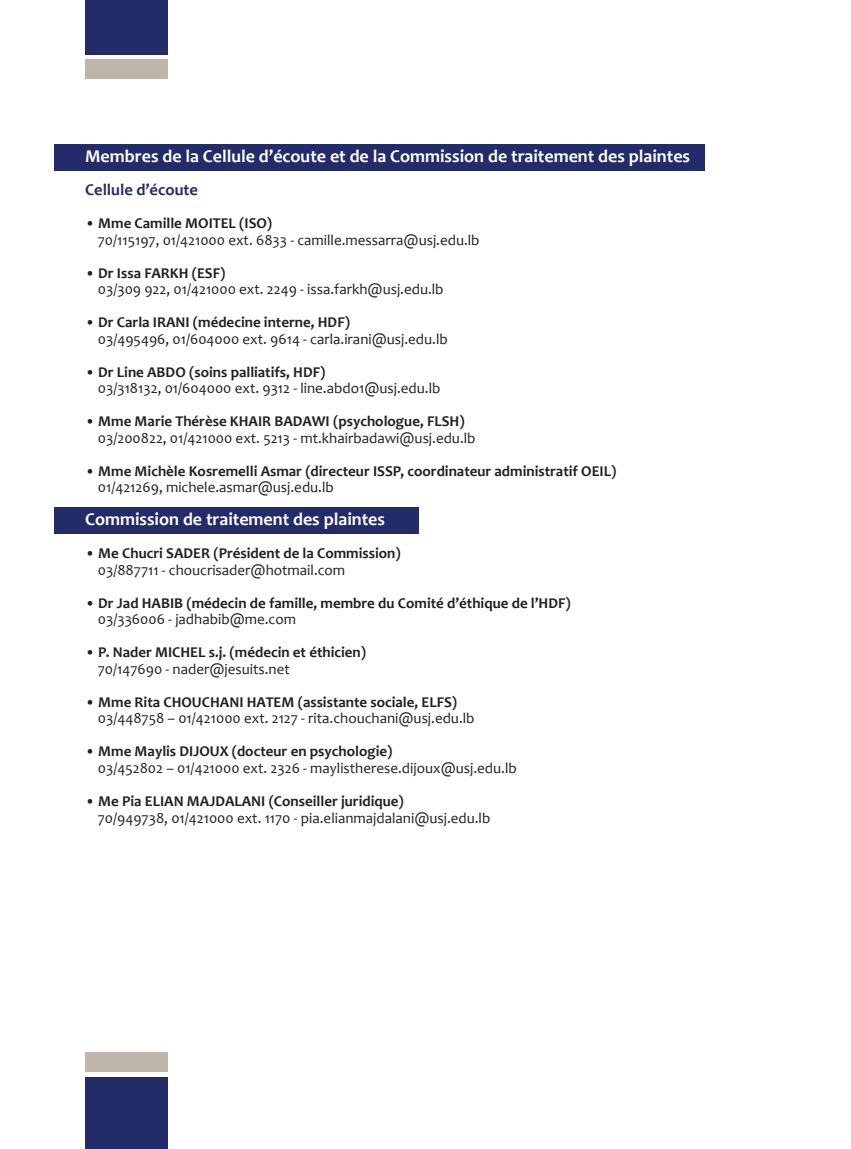
<style>
.page{position:relative;width:851px;height:1149px;background:#fff}
.page>*{position:absolute;margin:0;border:0;box-sizing:border-box;transform-origin:0 0}
.Normal__Web{font:700 18px "Candara";color:#fff}
.Normal__Web-2{font:700 16.5px "Candara";color:#242b69}
.Normal__Web-3{font:15px "Candara";color:#231f20}
.Normal__Web-4{font:700 15px "Candara";color:#231f20}
</style>
<div class="page">
<div style="left:85px;top:1076px;width:83px;height:72px;background:#242b69"></div>
<div style="left:85px;top:1051px;width:83px;height:19px;background:#bfb5a9"></div>
<div style="left:85px;top:60px;width:83px;height:19px;background:#bfb5a9"></div>
<div style="left:85px;top:0;width:83px;height:54px;background:#242b69"></div>
<div style="left:54px;top:144px;width:650px;height:26px;background:#242b69"></div>
<div style="left:54px;top:507px;width:364px;height:26px;background:#242b69"></div>
<p class="Normal__Web" style="left:85px;top:145px;width:606px">Membres de la Cellule d’écoute et de la Commission de traitement des plaintes</p>
<p class="Normal__Web-2" style="left:85px;top:180px;width:114px">Cellule d’écoute</p>
<p class="Normal__Web-4" style="left:85px;top:214px;width:189px">• Mme Camille MOITEL (ISO)</p>
<p class="Normal__Web-3" style="left:98px;top:230px;width:383px">70/115197, 01/421000 ext. 6833 - camille.messarra@usj.edu.lb</p>
<p class="Normal__Web-4" style="left:85px;top:263px;width:142px">• Dr Issa FARKH (ESF)</p>
<p class="Normal__Web-3" style="left:98px;top:280px;width:347px">03/309 922, 01/421000 ext. 2249 - issa.farkh@usj.edu.lb</p>
<p class="Normal__Web-4" style="left:85px;top:313px;width:266px">• Dr Carla IRANI (médecine interne, HDF)</p>
<p class="Normal__Web-3" style="left:98px;top:329px;width:351px">03/495496, 01/604000 ext. 9614 - carla.irani@usj.edu.lb</p>
<p class="Normal__Web-4" style="left:85px;top:362px;width:242px">• Dr Line ABDO (soins palliatifs, HDF)</p>
<p class="Normal__Web-3" style="left:98px;top:379px;width:344px">03/318132, 01/604000 ext. 9312 - line.abdo1@usj.edu.lb</p>
<p class="Normal__Web-4" style="left:85px;top:412px;width:381px">• Mme Marie Thérèse KHAIR BADAWI (psychologue, FLSH)</p>
<p class="Normal__Web-3" style="left:98px;top:428px;width:379px">03/200822, 01/421000 ext. 5213 - mt.khairbadawi@usj.edu.lb</p>
<p class="Normal__Web-4" style="left:85px;top:461px;width:532px">• Mme Michèle Kosremelli Asmar (directeur ISSP, coordinateur administratif OEIL)</p>
<p class="Normal__Web-3" style="left:98px;top:478px;width:237px">01/421269, michele.asmar@usj.edu.lb</p>
<p class="Normal__Web" style="left:85px;top:508px;width:301px">Commission de traitement des plaintes</p>
<p class="Normal__Web-4" style="left:85px;top:544px;width:317px">• Me Chucri SADER (Président de la Commission)</p>
<p class="Normal__Web-3" style="left:98px;top:560px;width:249px">03/887711 - choucrisader@hotmail.com</p>
<p class="Normal__Web-4" style="left:85px;top:593px;width:487px">• Dr Jad HABIB (médecin de famille, membre du Comité d’éthique de l’HDF)</p>
<p class="Normal__Web-3" style="left:98px;top:610px;width:200px">03/336006 - jadhabib@me.com</p>
<p class="Normal__Web-4" style="left:85px;top:643px;width:282px">• P. Nader MICHEL s.j. (médecin et éthicien)</p>
<p class="Normal__Web-3" style="left:98px;top:659px;width:193px">70/147690 - nader@jesuits.net</p>
<p class="Normal__Web-4" style="left:85px;top:692px;width:373px">• Mme Rita CHOUCHANI HATEM (assistante sociale, ELFS)</p>
<p class="Normal__Web-3" style="left:98px;top:709px;width:378px">03/448758 – 01/421000 ext. 2127 - rita.chouchani@usj.edu.lb</p>
<p class="Normal__Web-4" style="left:85px;top:742px;width:309px">• Mme Maylis DIJOUX (docteur en psychologie)</p>
<p class="Normal__Web-3" style="left:98px;top:758px;width:420px">03/452802 – 01/421000 ext. 2326 - maylistherese.dijoux@usj.edu.lb</p>
<p class="Normal__Web-4" style="left:85px;top:791px;width:320px">• Me Pia ELIAN MAJDALANI (Conseiller juridique)</p>
<p class="Normal__Web-3" style="left:98px;top:808px;width:394px">70/949738, 01/421000 ext. 1170 - pia.elianmajdalani@usj.edu.lb</p>
</div>
